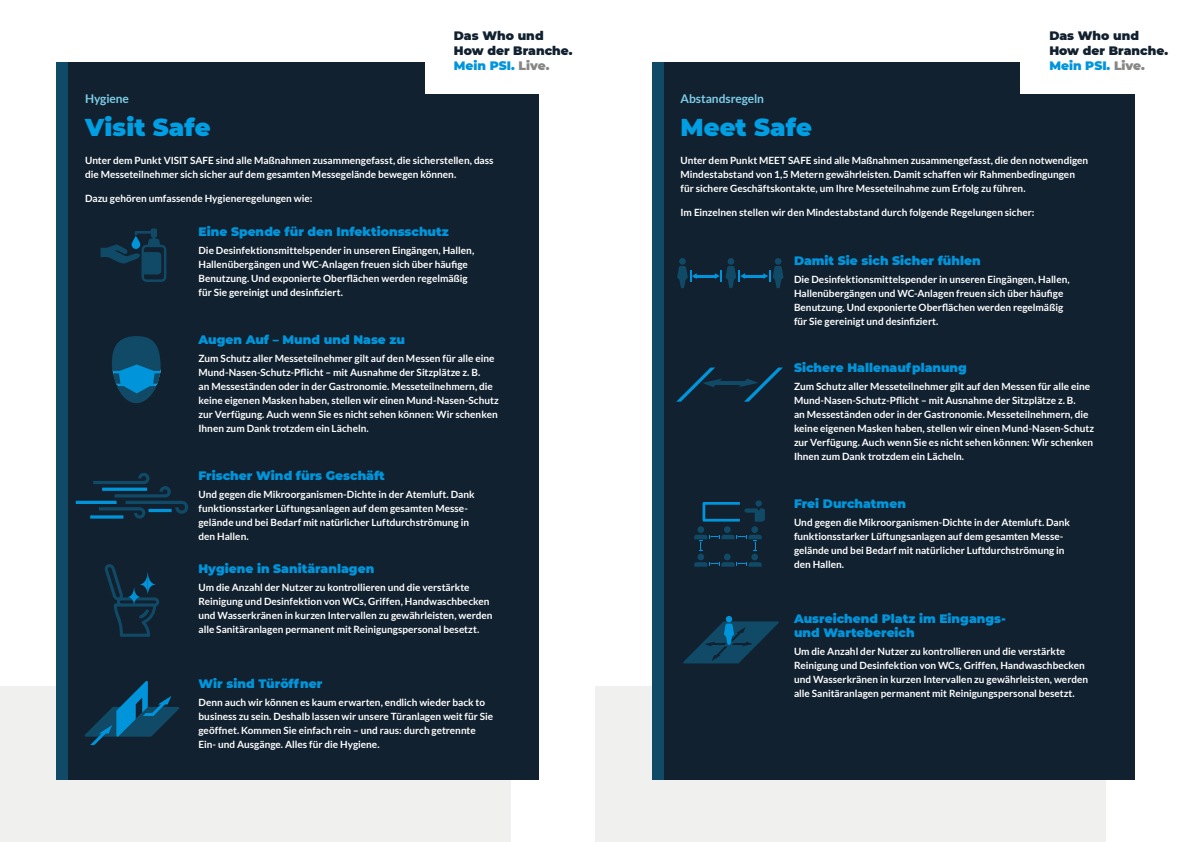
<style>
.page{position:relative;width:1191px;height:842px;background:#fff}
.page>*{position:absolute;margin:0;border:0;box-sizing:border-box;transform-origin:0 0}
.t1{font:900 24.3px "Montserrat";letter-spacing:.005em;color:#009ee3}
.t2{font:900 12.2px/14.7px "Montserrat";color:#0095db}
.t3{font:900 12.2px/14.7px "Montserrat";color:#11212f}
.t4{font:700 12px "Lato";letter-spacing:-.005em;color:#7dcde9}
.t5{font:700 10px/14px "Lato";color:#fff}
.s1{color:#0095db}
.s2{color:#878786}
</style>
<div class="page">
<div style="left:0;top:686px;width:510px;height:156px;background:#f0f0ef"></div>
<div style="left:595px;top:686px;width:511px;height:156px;background:#f0f0ef"></div>
<div style="left:57px;top:62px;width:482px;height:718px;background:#11212f"></div>
<div style="left:652px;top:62px;width:482px;height:718px;background:#11212f"></div>
<div style="left:425px;top:0;width:170px;height:94px;background:#fff"></div>
<div style="left:1020px;top:0;width:171px;height:94px;background:#fff"></div>
<svg style="left:100px;top:228px;width:66px;height:54px"></svg>
<svg style="left:112px;top:336px;width:49px;height:67px"></svg>
<svg style="left:76px;top:473px;width:112px;height:46px"></svg>
<svg style="left:104px;top:564px;width:56px;height:73px"></svg>
<svg style="left:84px;top:681px;width:96px;height:64px"></svg>
<svg style="left:683px;top:616px;width:96px;height:47px"></svg>
<svg style="left:702px;top:502px;width:63px;height:20px"></svg>
<div style="left:697px;top:526px;width:7px;height:7px;background:#104a67;border-radius:50%"></div>
<div style="left:751px;top:526px;width:7px;height:7px;background:#104a67;border-radius:50%"></div>
<div style="left:724px;top:526px;width:6px;height:7px;background:#104a67;border-radius:50%"></div>
<svg style="left:694px;top:535px;width:67px;height:32px"></svg>
<hr style="left:715px;top:381px;width:32px;height:4px;background:#104a67">
<svg style="left:676px;top:367px;width:46px;height:35px"></svg>
<svg style="left:739px;top:367px;width:44px;height:35px"></svg>
<div style="left:774px;top:258px;width:7px;height:7px;background:#104a67;border-radius:50%"></div>
<div style="left:727px;top:258px;width:7px;height:7px;background:#104a67;border-radius:50%"></div>
<hr style="left:743px;top:275px;width:21px;height:2px;background:#0095db">
<svg style="left:763px;top:266px;width:20px;height:22px"></svg>
<div style="left:679px;top:258px;width:7px;height:7px;background:#104a67;border-radius:50%"></div>
<hr style="left:694px;top:275px;width:22px;height:2px;background:#0095db">
<svg style="left:677px;top:266px;width:20px;height:22px"></svg>
<svg style="left:715px;top:266px;width:30px;height:22px"></svg>
<div style="left:57px;top:62px;width:11px;height:718px;background:#104a67"></div>
<div style="left:652px;top:62px;width:11px;height:718px;background:#104a67"></div>
<p class="t3" style="left:454px;top:28px;width:120px">Das Who und<br>How der Branche.<br><span class="s1">Mein PSI.</span> <span class="s2">Live.</span></p>
<p class="t4" style="left:85px;top:92px;width:45px">Hygiene</p>
<p class="t4" style="left:680px;top:92px;width:85px">Abstandsregeln</p>
<h1 class="t1" style="left:85px;top:109px;width:127px">Visit Safe</h1>
<h1 class="t1" style="left:680px;top:109px;width:133px">Meet Safe</h1>
<p class="t3" style="left:1049px;top:28px;width:120px">Das Who und<br>How der Branche.<br><span class="s1">Mein PSI.</span> <span class="s2">Live.</span></p>
<p class="t5" style="left:85px;top:153px;width:410px">Unter dem Punkt VISIT SAFE sind alle Maßnahmen zusammengefasst, die sicherstellen, dass die Messeteilnehmer sich sicher auf dem gesamten Messegelände bewegen können.</p>
<p class="t5" style="left:85px;top:191px;width:229px">Dazu gehören umfassende Hygieneregelungen wie:</p>
<p class="t5" style="left:680px;top:153px;width:409px">Unter dem Punkt MEET SAFE sind alle Maßnahmen zusammengefasst, die den notwendigen<br>Mindestabstand von 1,5 Metern gewährleisten. Damit schaffen wir Rahmenbedingungen für sichere Geschäftskontakte, um Ihre Messeteilnahme zum Erfolg zu führen.</p>
<p class="t5" style="left:680px;top:205px;width:355px">Im Einzelnen stellen wir den Mindestabstand durch folgende Regelungen sicher:</p>
<p class="t2" style="left:198px;top:224px;width:252px">Eine Spende für den Infektionsschutz</p>
<p class="t5" style="left:198px;top:244px;width:277px">Die Desinfektionsmittelspender in unseren Eingängen, Hallen, Hallenübergängen und WC-Anlagen freuen sich über häufige Benutzung. Und exponierte Oberflächen werden regelmäßig für Sie gereinigt und desinfiziert.</p>
<p class="t2" style="left:794px;top:252px;width:188px">Damit Sie sich Sicher fühlen</p>
<p class="t5" style="left:794px;top:272px;width:277px">Die Desinfektionsmittelspender in unseren Eingängen, Hallen, Hallenübergängen und WC-Anlagen freuen sich über häufige Benutzung. Und exponierte Oberflächen werden regelmäßig für Sie gereinigt und desinfiziert.</p>
<p class="t2" style="left:198px;top:331px;width:208px">Augen Auf – Mund und Nase zu</p>
<p class="t5" style="left:198px;top:351px;width:302px">Zum Schutz aller Messeteilnehmer gilt auf den Messen für alle eine Mund-Nasen-Schutz-Pflicht – mit Ausnahme der Sitzplätze z. B.<br>an Messeständen oder in der Gastronomie. Messeteilnehmern, die keine eigenen Masken haben, stellen wir einen Mund-Nasen-Schutz zur Verfügung. Auch wenn Sie es nicht sehen können: Wir schenken Ihnen zum Dank trotzdem ein Lächeln.</p>
<p class="t2" style="left:794px;top:359px;width:174px">Sichere Hallenaufplanung</p>
<p class="t5" style="left:794px;top:379px;width:302px">Zum Schutz aller Messeteilnehmer gilt auf den Messen für alle eine Mund-Nasen-Schutz-Pflicht – mit Ausnahme der Sitzplätze z. B.<br>an Messeständen oder in der Gastronomie. Messeteilnehmern, die keine eigenen Masken haben, stellen wir einen Mund-Nasen-Schutz zur Verfügung. Auch wenn Sie es nicht sehen können: Wir schenken Ihnen zum Dank trotzdem ein Lächeln.</p>
<p class="t2" style="left:198px;top:467px;width:188px">Frischer Wind fürs Geschäft</p>
<p class="t5" style="left:198px;top:487px;width:278px">Und gegen die Mikroorganismen-Dichte in der Atemluft. Dank funktionsstarker Lüftungsanlagen auf dem gesamten Messe&shy;gelände und bei Bedarf mit natürlicher Luftdurchströmung in den Hallen.</p>
<p class="t2" style="left:794px;top:495px;width:113px">Frei Durchatmen</p>
<p class="t5" style="left:794px;top:515px;width:278px">Und gegen die Mikroorganismen-Dichte in der Atemluft. Dank funktionsstarker Lüftungsanlagen auf dem gesamten Messe&shy;gelände und bei Bedarf mit natürlicher Luftdurchströmung in den Hallen.</p>
<p class="t2" style="left:198px;top:561px;width:177px">Hygiene in Sanitäranlagen</p>
<p class="t5" style="left:198px;top:580px;width:296px">Um die Anzahl der Nutzer zu kontrollieren und die verstärkte Reinigung und Desinfektion von WCs, Griffen, Handwaschbecken und Wasserkränen in kurzen Intervallen zu gewährleisten, werden alle Sanitäranlagen permanent mit Reinigungspersonal besetzt.</p>
<p class="t2" style="left:794px;top:610px;width:213px">Ausreichend Platz im Eingangs&shy;und Wartebereich</p>
<p class="t5" style="left:794px;top:645px;width:296px">Um die Anzahl der Nutzer zu kontrollieren und die verstärkte Reinigung und Desinfektion von WCs, Griffen, Handwaschbecken und Wasserkränen in kurzen Intervallen zu gewährleisten, werden alle Sanitäranlagen permanent mit Reinigungspersonal besetzt.</p>
<p class="t2" style="left:198px;top:675px;width:125px">Wir sind Türöffner</p>
<p class="t5" style="left:198px;top:695px;width:296px">Denn auch wir können es kaum erwarten, endlich wieder back to business zu sein. Deshalb lassen wir unsere Türanlagen weit für Sie geöffnet. Kommen Sie einfach rein – und raus: durch getrennte Ein- und Ausgänge. Alles für die Hygiene.</p>
</div>
